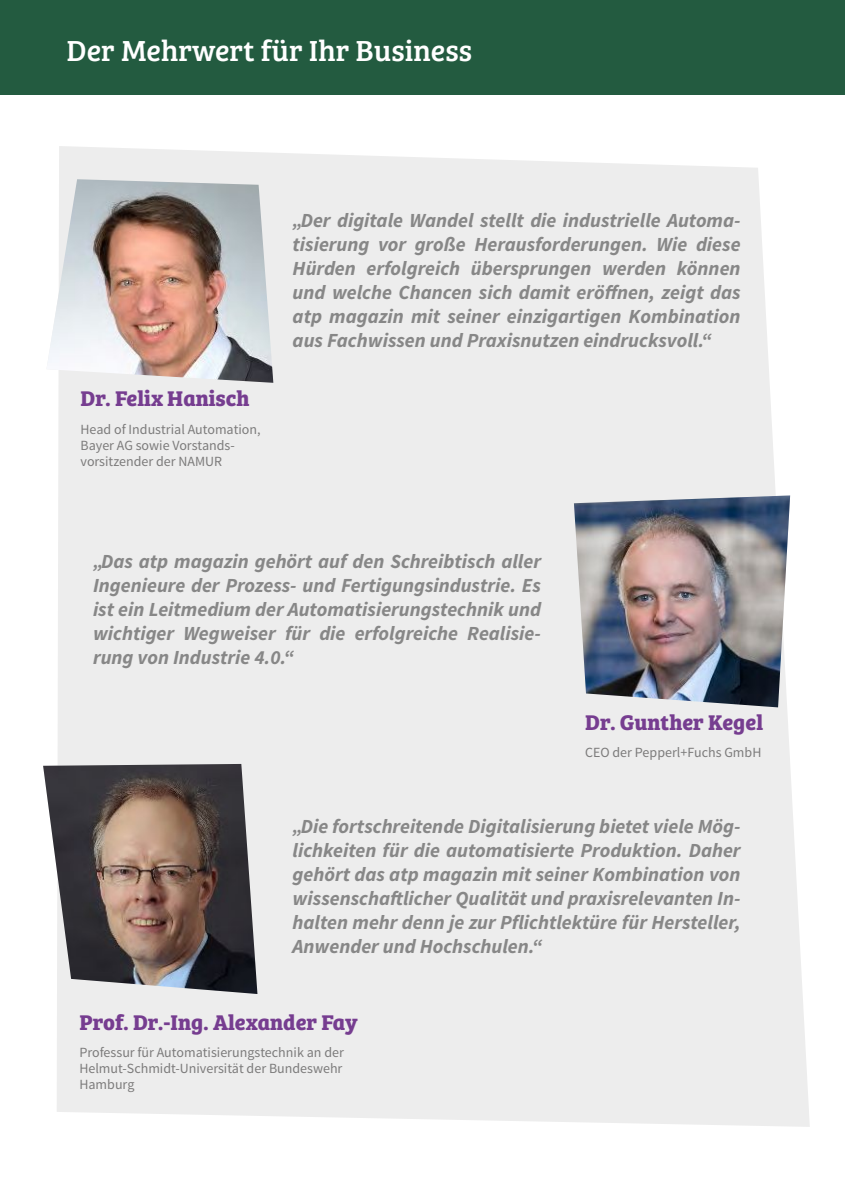
<style>
.page{position:relative;width:845px;height:1191px;background:#fff}
.page>*{position:absolute;margin:0;border:0;box-sizing:border-box;transform-origin:0 0}
.t1{font:30px "Bree Serif";color:#fff}
.t2{font:700 22px "Bree Serif";color:#763d90}
.t3{font:italic 700 20px/24px "Source Sans Pro";color:#878787;text-align:justify}
.t4{font:14px/16px "Source Sans Pro";color:#7c7b7b}
</style>
<div class="page">
<div style="left:57px;top:146px;width:753px;height:980px;background:#ededed"></div>
<div style="left:0;top:0;width:845px;height:94px;background:#235b40"></div>
<img style="left:48px;top:179px;width:225px;height:204px">
<img style="left:574px;top:495px;width:216px;height:212px">
<img style="left:43px;top:764px;width:214px;height:230px">
<h1 class="t1" style="left:67px;top:28px;width:407px">Der Mehrwert für Ihr Business</h1>
<p class="t2" style="left:81px;top:381px;width:171px">Dr. Felix Hanisch</p>
<p class="t4" style="left:81px;top:421px;width:182px">Head of Industrial Automation,<br>Bayer AG sowie Vorstands&shy;vorsitzender der NAMUR</p>
<p class="t3" style="left:293px;top:208px;width:449px">„Der digitale Wandel stellt die industrielle Automa&shy;tisierung vor große Herausforderungen. Wie diese Hürden erfolgreich übersprungen werden können und welche Chancen sich damit eröffnen, zeigt das atp magazin mit seiner einzigartigen Kombination aus Fachwissen und Praxisnutzen eindrucksvoll.“</p>
<p class="t3" style="left:93px;top:549px;width:449px">„Das atp magazin gehört auf den Schreibtisch aller Ingenieure der Prozess- und Fertigungsindustrie. Es ist ein Leitmedium der Automatisierungstechnik und wichtiger Wegweiser für die erfolgreiche Realisie&shy;rung von Industrie 4.0.“</p>
<p class="t2" style="left:585px;top:705px;width:179px">Dr. Gunther Kegel</p>
<p class="t4" style="left:585px;top:745px;width:178px">CEO der Pepperl+Fuchs GmbH</p>
<p class="t3" style="left:293px;top:814px;width:449px">„Die fortschreitende Digitalisierung bietet viele Mög&shy;lichkeiten für die automatisierte Produktion. Daher gehört das atp magazin mit seiner Kombination von wissenschaftlicher Qualität und praxisrelevanten In&shy;halten mehr denn je zur Pflichtlektüre für Hersteller, Anwender und Hochschulen.“</p>
<p class="t2" style="left:79px;top:1005px;width:280px">Prof. Dr.-Ing. Alexander Fay</p>
<p class="t4" style="left:79px;top:1044px;width:266px;text-align:justify">Professur für Automatisierungstechnik an der Helmut-Schmidt-Universität der Bundeswehr Hamburg</p>
</div>
